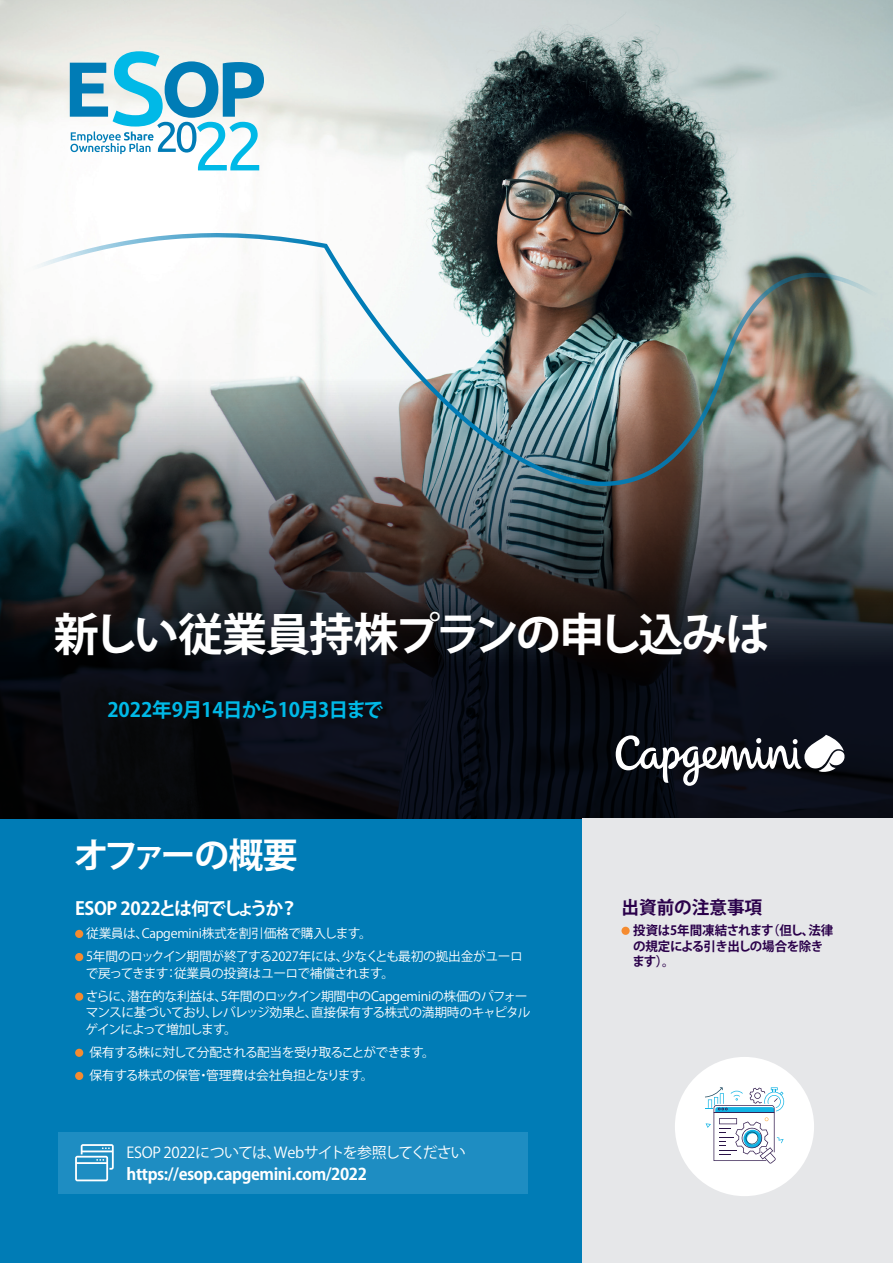
<style>
.page{position:relative;width:893px;height:1263px;background:#fff}
.page>*{position:absolute;margin:0;border:0;box-sizing:border-box;transform-origin:0 0}
.t1{font:700 45.15px "Koz Go Pr 6 N";letter-spacing:-.055em;color:#fff}
.t2{font:700 34.8px "Koz Go Pr 6 N";letter-spacing:-.085em;color:#fff}
.t3{font:700 19.8px "Koz Go Pr 6 N";letter-spacing:-.005em;color:#00b9e7}
.t4{font:700 18px "Koz Go Pr 6 N";letter-spacing:-.055em;color:#fff}
.t5{font:700 18px "Koz Go Pr 6 N";color:#2a004a}
.t6{font:700 16.2px "Koz Go Pr 6 N";letter-spacing:-.025em;color:#fff}
.t7{font:15px "Koz Go Pr 6 N";letter-spacing:-.035em;color:#fff}
.t8{font:12.75px/23.1px "Koz Go Pr 6 N";letter-spacing:-.03em;color:#fff}
.t9{font:12.75px/16.5px "Koz Go Pr 6 N";letter-spacing:-.06em;color:#fff}
.t10{font:700 12.75px/15.8px "Koz Go Pr 6 N";letter-spacing:-.04em;color:#2a004a}
</style>
<div class="page">
<div style="left:0;top:1177px;width:589px;height:86px;background:#007cb6"></div>
<div style="left:0;top:818px;width:893px;height:374px;background:#007cb6"></div>
<img style="left:0;top:0;width:893px;height:379px">
<svg style="left:0;top:379px;width:893px;height:439px;background:#24262b"></svg>
<svg style="left:70px;top:51px;width:194px;height:119px"></svg>
<svg style="left:616px;top:735px;width:229px;height:51px"></svg>
<img style="left:0;top:233px;width:719px;height:253px">
<div style="left:583px;top:818px;width:310px;height:445px;background:#e6e7e9"></div>
<div style="left:75px;top:930px;width:8px;height:8px;background:#f58b30;border-radius:50%"></div>
<div style="left:75px;top:953px;width:8px;height:8px;background:#f58b30;border-radius:50%"></div>
<div style="left:75px;top:992px;width:8px;height:9px;background:#f58b30;border-radius:50%"></div>
<div style="left:75px;top:1049px;width:8px;height:8px;background:#f58b30;border-radius:50%"></div>
<div style="left:75px;top:1072px;width:8px;height:8px;background:#f58b30;border-radius:50%"></div>
<div style="left:621px;top:927px;width:9px;height:8px;background:#f58b30;border-radius:50%"></div>
<div style="left:675px;top:1057px;width:139px;height:139px;background:#fff;border-radius:50%"></div>
<svg style="left:705px;top:1087px;width:79px;height:76px"></svg>
<div style="left:58px;top:1132px;width:469px;height:62px;background:#1e8dc2"></div>
<svg style="left:75px;top:1144px;width:39px;height:37px"></svg>
<h1 class="t1" style="left:54px;top:609px;width:718px">新しい従業員持株プランの申し込みは</h1>
<h3 class="t3" style="left:107px;top:699px;width:278px">2022年9⽉14⽇から10⽉3⽇まで</h3>
<h2 class="t2" style="left:74px;top:835px;width:225px">オファーの概要</h2>
<h3 class="t4" style="left:75px;top:898px;width:224px">ESOP 2022とは何でしょうか？</h3>
<p class="t8" style="left:86px;top:922px;width:438px">従業員は、Capgemini株式を割引価格で購入します。<br>5年間のロックイン期間が終了する2027年には、少なくとも最初の拠出金がユーロ</p>
<p class="t8" style="left:86px;top:962px;width:443px">で戻ってきます：従業員の投資はユーロで補償されます。<br>さらに、潜在的な利益は、5年間のロックイン期間中のCapgeminiの株価のパフォー</p>
<p class="t9" style="left:86px;top:1004px;width:447px">マンスに基づいており、レバレッジ効果と、直接保有する株式の満期時のキャピタルゲインによって増加します。</p>
<p class="t8" style="left:89px;top:1041px;width:347px">保有する株に対して分配される配当を受け取ることができます。保有する株式の保管・管理費は会社負担となります。</p>
<p class="t7" style="left:127px;top:1144px;width:341px">ESOP 2022については、Webサイトを参照してください</p>
<p class="t6" style="left:127px;top:1165px;width:242px">https://esop.capgemini.com/2022</p>
<h3 class="t5" style="left:621px;top:897px;width:142px">出資前の注意事項</h3>
<p class="t10" style="left:632px;top:922px;width:202px">投資は5年間凍結されます（但し、法律の規定による引き出しの場合を除きます）。</p>
</div>
